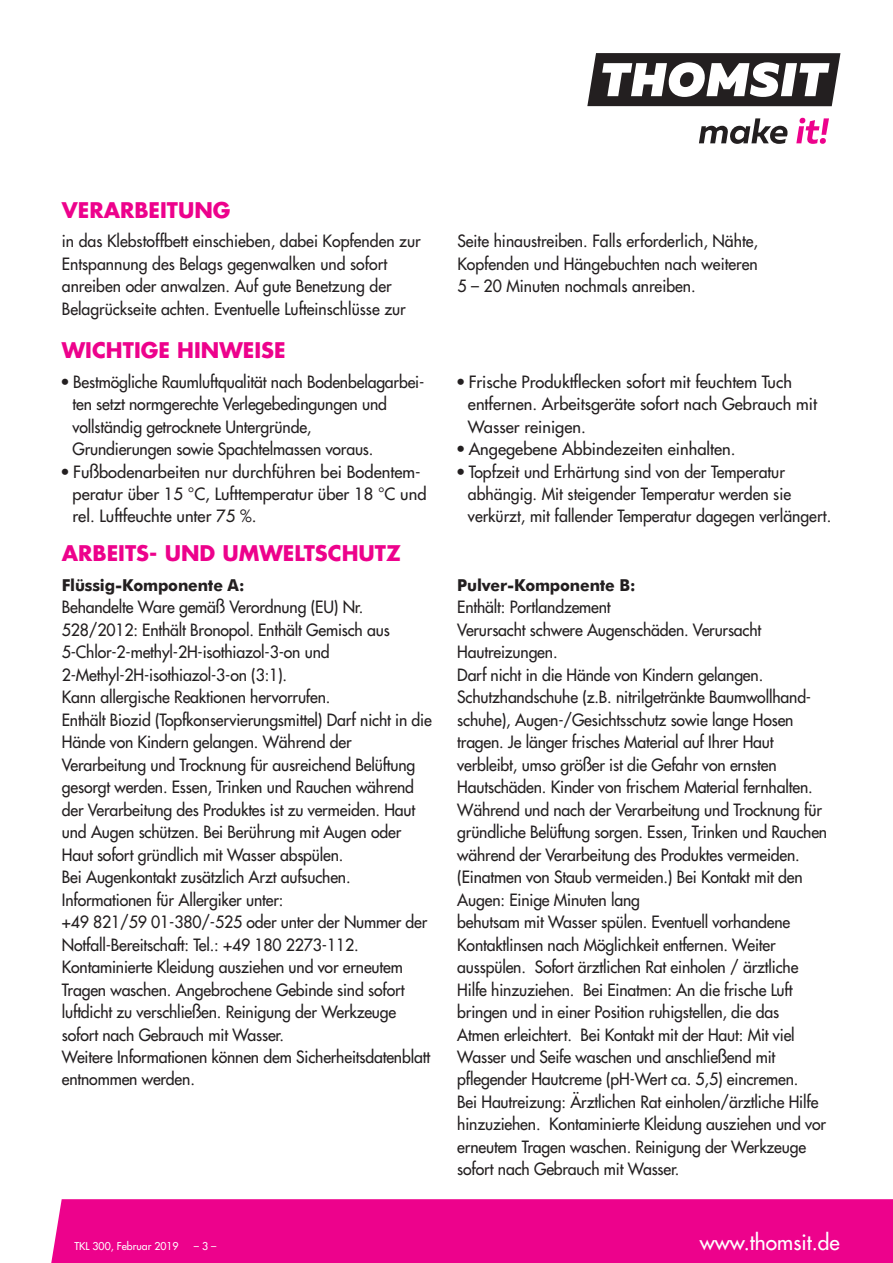
<style>
.page{position:relative;width:893px;height:1263px;background:#fff}
.page>*{position:absolute;margin:0;border:0;box-sizing:border-box;transform-origin:0 0}
.t1{font:700 21px "Futura";color:#ed028c}
.t2{font:21px "Futura";color:#fff}
.t3{font:16.5px/22.5px "Futura";letter-spacing:-.01em;color:#231f20;scale:.96 1}
.t4{font:16.5px/22.5px "Futura";letter-spacing:-.01em;color:#231f20}
.t5{font:700 16.5px "Futura BT";letter-spacing:-.01em;color:#231f20;scale:.96 1}
.t6{font:10.5px "Futura";color:#fff}
.s1{font-stretch:condensed}
</style>
<div class="page">
<svg style="left:587px;top:53px;width:253px;height:53px"></svg>
<svg style="left:699px;top:118px;width:89px;height:26px"></svg>
<svg style="left:796px;top:118px;width:33px;height:26px"></svg>
<div style="left:51px;top:1199px;width:842px;height:64px;background:#ed028c"></div>
<p class="t1" style="left:62px;top:200px;width:170px">VERARBEITUNG</p>
<p class="t3" style="left:62px;top:231px;width:375px">in das Klebstoffbett einschieben, dabei Kopfenden zur Entspannung des Belags gegenwalken und sofort anreiben oder anwalzen. Auf gute Benetzung der Belagrückseite achten. Eventuelle Lufteinschlüsse zur</p>
<p class="t3" style="left:457px;top:231px;width:315px;text-align:justify">Seite hinaustreiben. Falls erforderlich, Nähte, Kopfenden und Hängebuchten nach weiteren 5 – 20 Minuten nochmals anreiben.</p>
<p class="t1" style="left:62px;top:341px;width:225px">WICHTIGE HINWEISE</p>
<p class="t3" style="left:72px;top:371px;width:368px;text-indent:-11px"><span class="s1">•</span> Bestmögliche Raumluftqualität nach Bodenbelagarbei&shy;ten setzt normgerechte Verlegebedingungen und vollständig getrocknete Untergründe,<br>Grundierungen sowie Spachtelmassen voraus.</p>
<p class="t4" style="left:72px;top:461px;width:356px;text-indent:-11px"><span class="s1">•</span> Fußbodenarbeiten nur durchführen bei Bodentem&shy;peratur über 15 °C, Lufttemperatur über 18 °C und rel. Luftfeuchte unter 75 %.</p>
<p class="t1" style="left:62px;top:544px;width:341px">ARBEITS- UND UMWELTSCHUTZ</p>
<p class="t5" style="left:62px;top:578px;width:192px">Flüssig-Komponente A:</p>
<p class="t3" style="left:62px;top:597px;width:387px">Behandelte Ware gemäß Verordnung (EU) Nr.<br>528/2012: Enthält Bronopol. Enthält Gemisch aus 5-Chlor-2-methyl-2H-isothiazol-3-on und 2-Methyl-2H-isothiazol-3-on (3:1).<br>Kann allergische Reaktionen hervorrufen.<br>Enthält Biozid (Topfkonservierungsmittel) Darf nicht in die Hände von Kindern gelangen. Während der Verarbeitung und Trocknung für ausreichend Belüftung gesorgt werden. Essen, Trinken und Rauchen während der Verarbeitung des Produktes ist zu vermeiden. Haut und Augen schützen. Bei Berührung mit Augen oder Haut sofort gründlich mit Wasser abspülen.<br>Bei Augenkontakt zusätzlich Arzt aufsuchen.<br>Informationen für Allergiker unter:<br>+49 821/59 01-380/-525 oder unter der Nummer der Notfall-Bereitschaft: Tel.: +49 180 2273-112.<br>Kontaminierte Kleidung ausziehen und vor erneutem Tragen waschen. Angebrochene Gebinde sind sofort luftdicht zu verschließen. Reinigung der Werkzeuge sofort nach Gebrauch mit Wasser.<br>Weitere Informationen können dem Sicherheitsdatenblatt entnommen werden.</p>
<p class="t4" style="left:468px;top:371px;width:351px;text-indent:-11px"><span class="s1">•</span> Frische Produktflecken sofort mit feuchtem Tuch entfernen. Arbeitsgeräte sofort nach Gebrauch mit<br>Wasser reinigen.</p>
<p class="t4" style="left:457px;top:439px;width:280px"><span class="s1">•</span> Angegebene Abbindezeiten einhalten.</p>
<p class="t3" style="left:468px;top:461px;width:380px;text-indent:-11px"><span class="s1">•</span> Topfzeit und Erhärtung sind von der Temperatur abhängig. Mit steigender Temperatur werden sie verkürzt, mit fallender Temperatur dagegen verlängert.</p>
<p class="t5" style="left:457px;top:578px;width:187px">Pulver-Komponente B:</p>
<p class="t3" style="left:457px;top:597px;width:387px">Enthält: Portlandzement<br>Verursacht schwere Augenschäden. Verursacht Hautreizungen.<br>Darf nicht in die Hände von Kindern gelangen.<br>Schutzhandschuhe (z.B. nitrilgetränkte Baumwollhand&shy;schuhe), Augen-/Gesichtsschutz sowie lange Hosen tragen. Je länger frisches Material auf Ihrer Haut verbleibt, umso größer ist die Gefahr von ernsten Hautschäden. Kinder von frischem Material fernhalten.<br>Während und nach der Verarbeitung und Trocknung für gründliche Belüftung sorgen. Essen, Trinken und Rauchen während der Verarbeitung des Produktes vermeiden. (Einatmen von Staub vermeiden.) Bei Kontakt mit den Augen: Einige Minuten lang<br>behutsam mit Wasser spülen. Eventuell vorhandene Kontaktlinsen nach Möglichkeit entfernen. Weiter ausspülen. Sofort ärztlichen Rat einholen / ärztliche Hilfe hinzuziehen. Bei Einatmen: An die frische Luft bringen und in einer Position ruhigstellen, die das<br>Atmen erleichtert. Bei Kontakt mit der Haut: Mit viel Wasser und Seife waschen und anschließend mit pflegender Hautcreme (pH-Wert ca. 5,5) eincremen.<br>Bei Hautreizung: Ärztlichen Rat einholen/ärztliche Hilfe hinzuziehen. Kontaminierte Kleidung ausziehen und vor erneutem Tragen waschen. Reinigung der Werkzeuge sofort nach Gebrauch mit Wasser.</p>
<p class="t6" style="left:74px;top:1241px;width:106px">TKL 300, Februar 2019</p>
<p class="t6" style="left:194px;top:1241px;width:24px">–3–</p>
<p class="t2" style="left:700px;top:1232px;width:141px">www.thomsit.de</p>
</div>
